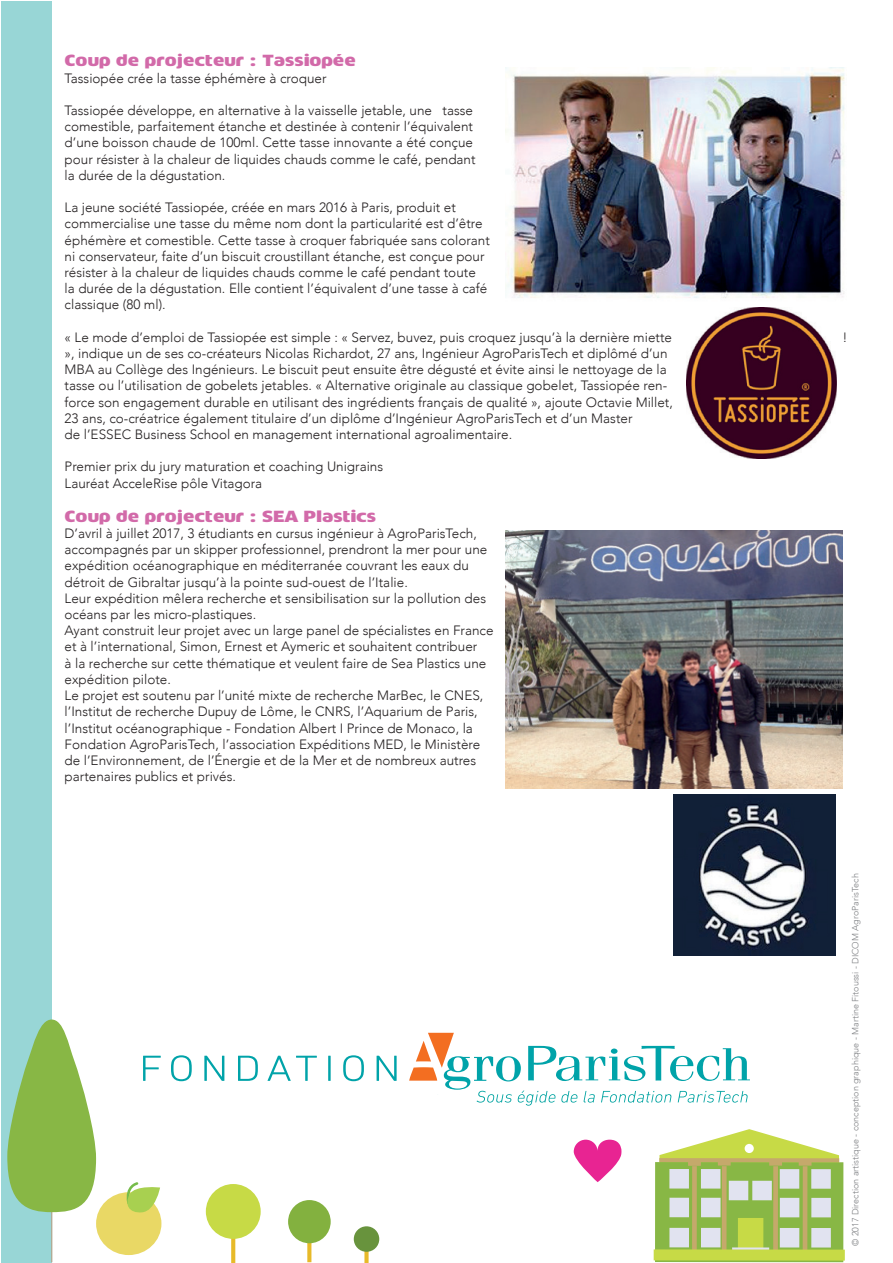
<style>
.page{position:relative;width:893px;height:1263px;background:#fff}
.page>*{position:absolute;margin:0;border:0;box-sizing:border-box;transform-origin:0 0}
.t1{font:15px "Mob";color:#d26aa9}
.t2{font:300 13.5px/16.2px "Avenir";color:#231f20}
.t3{font:300 9px "Avenir";color:#808285}
</style>
<div class="page">
<svg style="left:143px;top:1055px;width:254px;height:26px"></svg>
<svg style="left:409px;top:1033px;width:341px;height:73px"></svg>
<div style="left:1px;top:1px;width:51px;height:1261px;background:#98d6d6"></div>
<hr style="left:51px;top:1189px;width:1px;height:73px;background:#b1ac97">
<svg style="left:7px;top:1019px;width:89px;height:193px"></svg>
<div style="left:96px;top:1192px;width:65px;height:63px;background:#e9d865;border-radius:50%"></div>
<svg style="left:124px;top:1182px;width:36px;height:31px"></svg>
<img style="left:505px;top:530px;width:337px;height:259px">
<img style="left:674px;top:794px;width:161px;height:162px">
<img style="left:505px;top:67px;width:340px;height:231px">
<img style="left:686px;top:308px;width:151px;height:150px">
<svg style="left:655px;top:1129px;width:188px;height:133px"></svg>
<div style="left:669px;top:1169px;width:20px;height:19px;background:#e1e3f0"></div>
<div style="left:669px;top:1198px;width:20px;height:19px;background:#e1e3f0"></div>
<div style="left:669px;top:1228px;width:20px;height:19px;background:#e1e3f0"></div>
<div style="left:701px;top:1169px;width:19px;height:19px;background:#e1e3f0"></div>
<div style="left:701px;top:1198px;width:20px;height:19px;background:#e1e3f0"></div>
<div style="left:701px;top:1228px;width:19px;height:19px;background:#e1e3f0"></div>
<div style="left:780px;top:1169px;width:19px;height:20px;background:#e1e3f0"></div>
<div style="left:780px;top:1198px;width:19px;height:19px;background:#e1e3f0"></div>
<div style="left:780px;top:1228px;width:19px;height:19px;background:#e1e3f0"></div>
<div style="left:811px;top:1169px;width:20px;height:20px;background:#e1e3f0"></div>
<div style="left:729px;top:1181px;width:19px;height:19px;background:#e1e3f0"></div>
<div style="left:752px;top:1181px;width:20px;height:19px;background:#e1e3f0"></div>
<div style="left:811px;top:1198px;width:20px;height:19px;background:#e1e3f0"></div>
<div style="left:811px;top:1228px;width:20px;height:19px;background:#e1e3f0"></div>
<hr style="left:659px;top:1158px;width:180px;height:4px;background:#c5a96b">
<hr style="left:732px;top:1247px;width:37px;height:3px;background:#e1e3f0">
<div style="left:692px;top:1166px;width:5px;height:89px;background:#c5a96b"></div>
<div style="left:722px;top:1166px;width:5px;height:89px;background:#c5a96b"></div>
<div style="left:773px;top:1166px;width:5px;height:89px;background:#c5a96b"></div>
<hr style="left:803px;top:1166px;width:4px;height:89px;background:#c5a96b">
<div style="left:688px;top:1160px;width:13px;height:6px;background:#c5a96b"></div>
<div style="left:718px;top:1160px;width:13px;height:5px;background:#c5a96b"></div>
<div style="left:769px;top:1160px;width:13px;height:5px;background:#c5a96b"></div>
<div style="left:799px;top:1160px;width:12px;height:6px;background:#c5a96b"></div>
<div style="left:654px;top:1249px;width:191px;height:11px;background:#c7da46"></div>
<svg style="left:307px;top:1243px;width:4px;height:19px"></svg>
<div style="left:288px;top:1200px;width:43px;height:43px;background:#83b13f;border-radius:50%"></div>
<svg style="left:231px;top:1239px;width:4px;height:24px"></svg>
<div style="left:206px;top:1184px;width:55px;height:55px;background:#c7da46;border-radius:50%"></div>
<div style="left:364px;top:1247px;width:5px;height:16px;background:#e7ba29"></div>
<div style="left:354px;top:1226px;width:25px;height:26px;background:#68933d;border-radius:50%"></div>
<svg style="left:574px;top:1140px;width:47px;height:42px"></svg>
<p class="t1" style="left:65px;top:52px;width:293px">Coup de projecteur : Tassiopée</p>
<p class="t2" style="left:65px;top:70px;width:263px">Tassiopée crée la tasse éphémère à croquer</p>
<p class="t2" style="left:65px;top:102px;width:412px">Tassiopée développe, en alternative à la vaisselle jetable, une tasse comestible, parfaitement étanche et destinée à contenir l’équivalent d’une boisson chaude de 100ml. Cette tasse innovante a été conçue pour résister à la chaleur de liquides chauds comme le café, pendant la durée de la dégustation.</p>
<p class="t2" style="left:65px;top:199px;width:427px">La jeune société Tassiopée, créée en mars 2016 à Paris, produit et commercialise une tasse du même nom dont la particularité est d’être éphémère et comestible. Cette tasse à croquer fabriquée sans colorant ni conservateur, faite d’un biscuit croustillant étanche, est conçue pour résister à la chaleur de liquides chauds comme le café pendant toute<br>la durée de la dégustation. Elle contient l’équivalent d’une tasse à café classique (80 ml).</p>
<p class="t2" style="left:65px;top:329px;width:609px">« Le mode d’emploi de Tassiopée est simple : « Servez, buvez, puis croquez jusqu’à la dernière miette</p>
<p class="t2" style="left:842px;top:329px;width:6px">!</p>
<p class="t2" style="left:65px;top:345px;width:610px">», indique un de ses co-créateurs Nicolas Richardot, 27 ans, Ingénieur AgroParisTech et diplômé d’un MBA au Collège des Ingénieurs. Le biscuit peut ensuite être dégusté et évite ainsi le nettoyage de la tasse ou l’utilisation de gobelets jetables. « Alternative originale au classique gobelet, Tassiopée ren&shy;force son engagement durable en utilisant des ingrédients français de qualité », ajoute Octavie Millet, 23 ans, co-créatrice également titulaire d’un diplôme d’Ingénieur AgroParisTech et d’un Master<br>de l’ESSEC Business School en management international agroalimentaire.</p>
<p class="t2" style="left:65px;top:459px;width:320px">Premier prix du jury maturation et coaching Unigrains<br>Lauréat AcceleRise pôle Vitagora</p>
<p class="t1" style="left:65px;top:508px;width:313px">Coup de projecteur : SEA Plastics</p>
<p class="t2" style="left:65px;top:525px;width:430px">D’avril à juillet 2017, 3 étudiants en cursus ingénieur à AgroParisTech, accompagnés par un skipper professionnel, prendront la mer pour une expédition océanographique en méditerranée couvrant les eaux du détroit de Gibraltar jusqu’à la pointe sud-ouest de l’Italie.<br>Leur expédition mêlera recherche et sensibilisation sur la pollution des océans par les micro-plastiques.<br>Ayant construit leur projet avec un large panel de spécialistes en France et à l’international, Simon, Ernest et Aymeric et souhaitent contribuer<br>à la recherche sur cette thématique et veulent faire de Sea Plastics une expédition pilote.<br>Le projet est soutenu par l’unité mixte de recherche MarBec, le CNES, l’Institut de recherche Dupuy de Lôme, le CNRS, l’Aquarium de Paris, l’Institut océanographique - Fondation Albert I Prince de Monaco, la Fondation AgroParisTech, l’association Expéditions MED, le Ministère de l’Environnement, de l’Énergie et de la Mer et de nombreux autres partenaires publics et privés.</p>
<p class="t3" style="left:850px;top:1246px;width:374px;rotate:-90deg">© 2017 Direction artistique - conception graphique - Martine Fitoussi - DICOM AgroParisTech</p>
</div>
